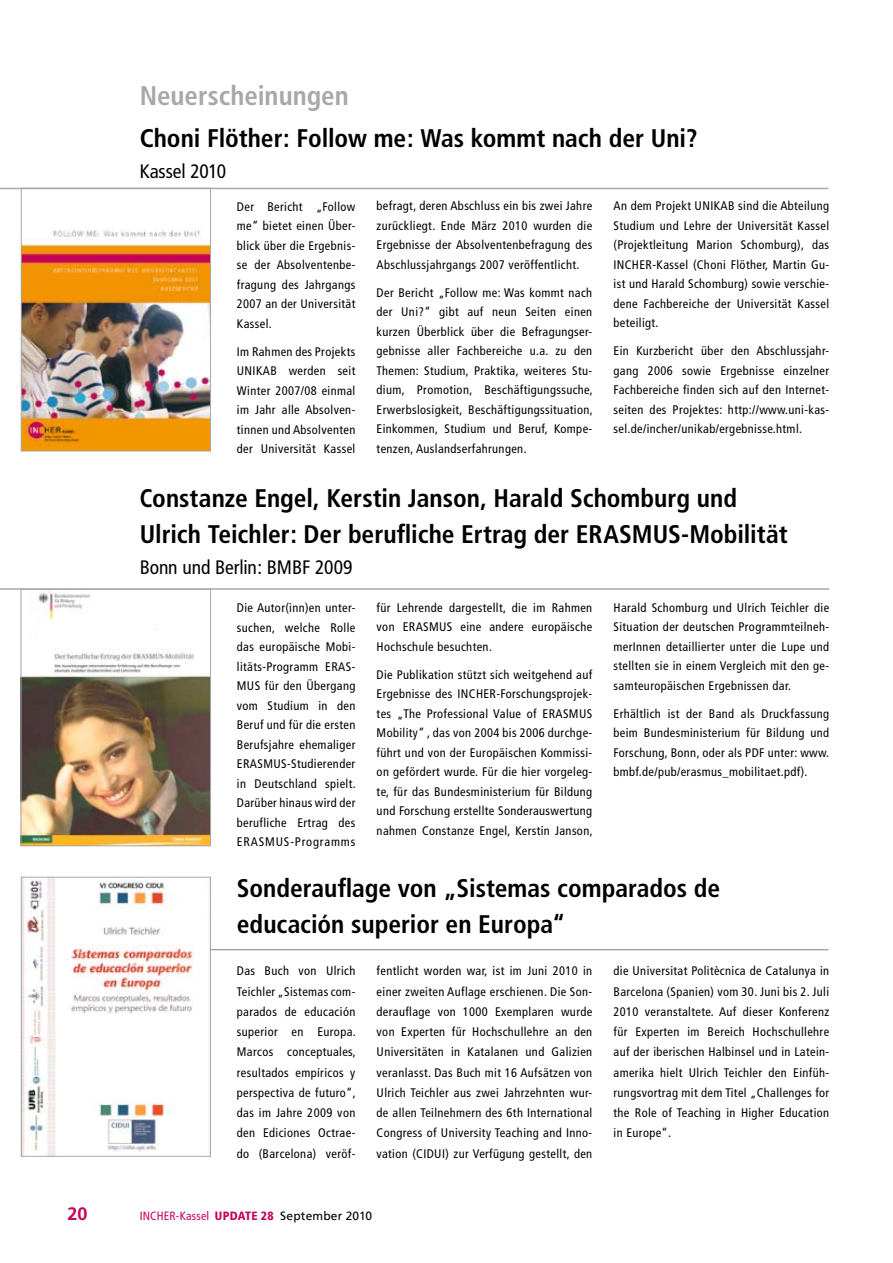
<style>
.page{position:relative;width:893px;height:1263px;background:#fff}
.page>*{position:absolute;margin:0;border:0;box-sizing:border-box;transform-origin:0 0}
.t1{font:700 condensed 27px "Frutiger";color:#a7a8aa}
.t2{font:700 condensed 25.5px/36px "Frutiger";color:#000}
.t3{font:700 condensed 25.5px/36px "Frutiger";color:#000;scale:.9 1}
.t4{font:condensed 19.5px "Frutiger";letter-spacing:-.005em;color:#000}
.t5{font:700 18px "Frutiger";color:#c5005a}
.t6{font:condensed 12.45px/19.5px "Frutiger";letter-spacing:.03em;color:#000;text-align:justify}
.t7{font:condensed 12px "Frutiger";letter-spacing:.015em;color:#c5005a}
.s1{font-weight:900}
.s2{font-stretch:normal;color:#000}
</style>
<div class="page">
<img style="left:23px;top:229px;width:186px;height:220px">
<div style="left:21px;top:188px;width:190px;height:263px;border:1px solid #a7a8aa"></div>
<img style="left:23px;top:879px;width:171px;height:276px">
<div style="left:21px;top:877px;width:190px;height:280px;border:1px solid #a7a8aa"></div>
<img style="left:23px;top:591px;width:186px;height:253px">
<div style="left:21px;top:589px;width:190px;height:257px;border:1px solid #a7a8aa"></div>
<hr style="left:0;top:188px;width:828px;height:1px;background:#a7a8aa">
<hr style="left:0;top:588px;width:829px;height:2px;background:#a7a8aa">
<hr style="left:211px;top:949px;width:617px;height:1px;background:#a7a8aa">
<h1 class="t1" style="left:140px;top:80px;width:211px">Neuerscheinungen</h1>
<h2 class="t2" style="left:140px;top:120px;width:559px">Choni Flöther: Follow me: Was kommt nach der Uni?</h2>
<h3 class="t4" style="left:140px;top:160px;width:88px">Kassel 2010</h3>
<p class="t6" style="left:237px;top:197px;width:120px">Der Bericht „Follow me“ bietet einen Über&shy;blick über die Ergebnis&shy;se der Absolventenbe&shy;fragung des Jahrgangs 2007 an der Universität Kassel.</p>
<p class="t6" style="left:237px;top:342px;width:120px">Im Rahmen des Projekts UNIKAB werden seit Winter 2007/08 einmal im Jahr alle Absolven&shy;tinnen und Absolventen der Universität Kassel</p>
<p class="t6" style="left:377px;top:196px;width:217px">befragt, deren Abschluss ein bis zwei Jahre zurückliegt. Ende März 2010 wurden die Ergebnisse der Absolventenbefragung des Abschlussjahrgangs 2007 veröffentlicht.</p>
<p class="t6" style="left:377px;top:283px;width:218px">Der Bericht „Follow me: Was kommt nach der Uni?“ gibt auf neun Seiten einen kurzen Überblick über die Befragungser&shy;gebnisse aller Fachbereiche u.a. zu den Themen: Studium, Praktika, weiteres Stu&shy;dium, Promotion, Beschäftigungssuche, Erwerbslosigkeit, Beschäftigungssituation, Einkommen, Studium und Beruf, Kompe&shy;tenzen, Auslandserfahrungen.</p>
<p class="t6" style="left:613px;top:196px;width:217px">An dem Projekt UNIKAB sind die Abteilung Studium und Lehre der Universität Kassel (Projektleitung Marion Schomburg), das INCHER-Kassel (Choni Flöther, Martin Gu&shy;ist und Harald Schomburg) sowie verschie&shy;dene Fachbereiche der Universität Kassel beteiligt.</p>
<p class="t6" style="left:613px;top:341px;width:217px">Ein Kurzbericht über den Abschlussjahr&shy;gang 2006 sowie Ergebnisse einzelner Fachbereiche finden sich auf den Internet&shy;seiten des Projektes: http://www.uni-kas&shy;sel.de/incher/unikab/ergebnisse.html.</p>
<h2 class="t3" style="left:140px;top:480px;width:721px">Constanze Engel, Kerstin Janson, Harald Schomburg und<br>Ulrich Teichler: Der berufliche Ertrag der ERASMUS-Mobilität</h2>
<h3 class="t4" style="left:140px;top:556px;width:214px">Bonn und Berlin: BMBF 2009</h3>
<p class="t6" style="left:237px;top:598px;width:120px">Die Autor(inn)en unter&shy;suchen, welche Rolle das europäische Mobi&shy;litäts-Programm ERAS-MUS für den Übergang vom Studium in den Beruf und für die ersten Berufsjahre ehemaliger ERASMUS-Studierender in Deutschland spielt.<br>Darüber hinaus wird der berufliche Ertrag des ERASMUS-Programms</p>
<p class="t6" style="left:377px;top:598px;width:217px">für Lehrende dargestellt, die im Rahmen von ERASMUS eine andere europäische Hochschule besuchten.</p>
<p class="t6" style="left:377px;top:665px;width:218px">Die Publikation stützt sich weitgehend auf Ergebnisse des INCHER-Forschungsprojek&shy;tes „The Professional Value of ERASMUS Mobility” , das von 2004 bis 2006 durchge&shy;führt und von der Europäischen Kommissi&shy;on gefördert wurde. Für die hier vorgeleg&shy;te, für das Bundesministerium für Bildung und Forschung erstellte Sonderauswertung nahmen Constanze Engel, Kerstin Janson,</p>
<p class="t6" style="left:613px;top:598px;width:217px">Harald Schomburg und Ulrich Teichler die Situation der deutschen Programmteilneh&shy;merInnen detaillierter unter die Lupe und stellten sie in einem Vergleich mit den ge&shy;samteuropäischen Ergebnissen dar.</p>
<p class="t6" style="left:613px;top:704px;width:217px">Erhältlich ist der Band als Druckfassung beim Bundesministerium für Bildung und Forschung, Bonn, oder als PDF unter: www. bmbf.de/pub/erasmus_mobilitaet.pdf).</p>
<h2 class="t2" style="left:237px;top:870px;width:485px">Sonderauflage von „Sistemas comparados de educación superior en Europa“</h2>
<p class="t6" style="left:237px;top:961px;width:120px;line-height:20.2px">Das Buch von Ulrich Teichler „Sistemas com&shy;parados de educación superior en Europa.<br>Marcos conceptuales, resultados empíricos y perspectiva de futuro“, das im Jahre 2009 von den Ediciones Octrae&shy;do (Barcelona) veröf-</p>
<p class="t6" style="left:377px;top:961px;width:217px;line-height:20.2px">fentlicht worden war, ist im Juni 2010 in einer zweiten Auflage erschienen. Die Son&shy;derauflage von 1000 Exemplaren wurde von Experten für Hochschullehre an den Universitäten in Katalanen und Galizien veranlasst. Das Buch mit 16 Aufsätzen von Ulrich Teichler aus zwei Jahrzehnten wur&shy;de allen Teilnehmern des 6th International Congress of University Teaching and Inno&shy;vation (CIDUI) zur Verfügung gestellt, den</p>
<p class="t6" style="left:613px;top:961px;width:217px;line-height:20.2px">die Universitat Politècnica de Catalunya in Barcelona (Spanien) vom 30. Juni bis 2. Juli 2010 veranstaltete. Auf dieser Konferenz für Experten im Bereich Hochschullehre auf der iberischen Halbinsel und in Latein&shy;amerika hielt Ulrich Teichler den Einfüh&shy;rungsvortrag mit dem Titel „Challenges for the Role of Teaching in Higher Education in Europe“.</p>
<h3 class="t5" style="left:67px;top:1203px;width:22px">20</h3>
<p class="t7" style="left:140px;top:1209px;width:234px">INCHER-Kassel <span class="s1">UPDATE 28</span> <span class="s2">September 2010</span></p>
</div>
